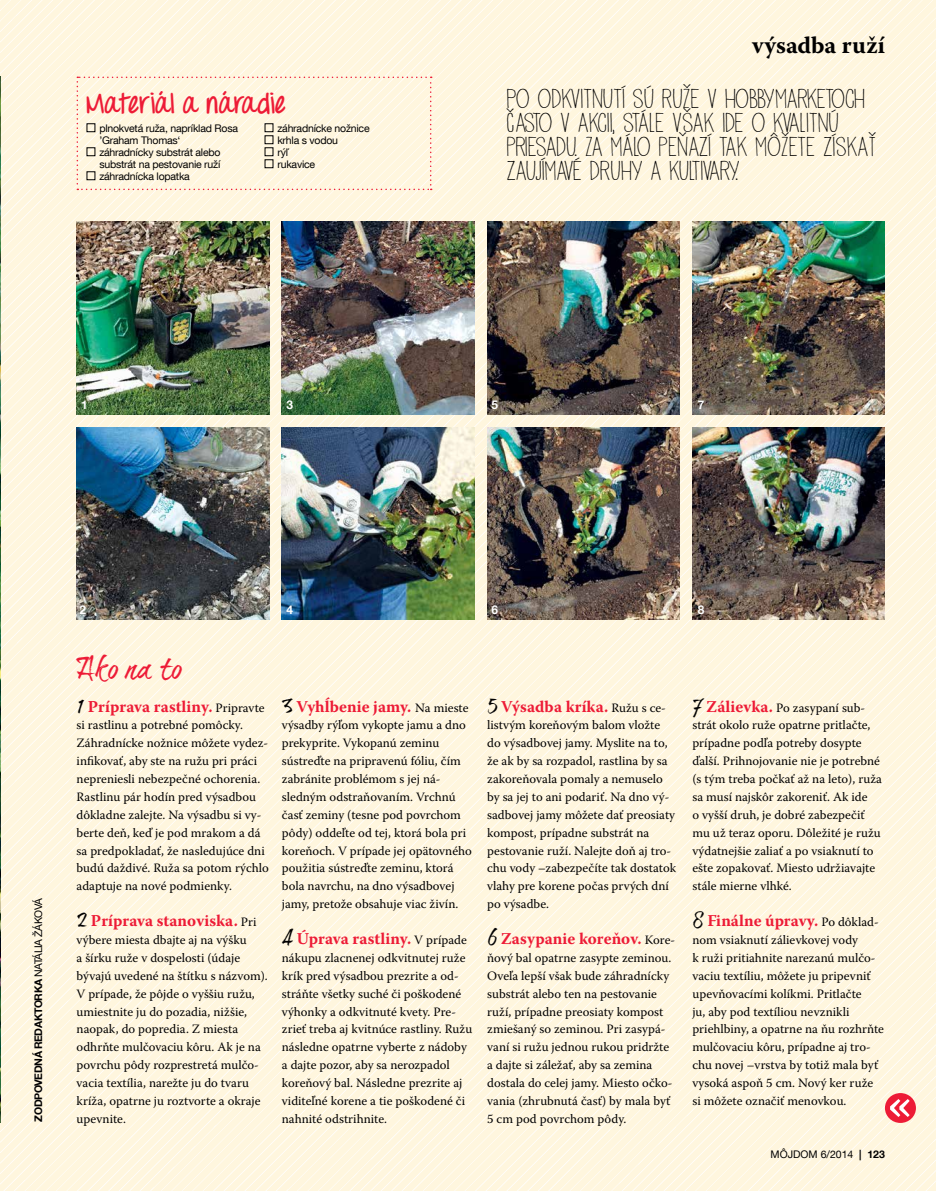
<style>
.page{position:relative;width:936px;height:1191px;background:#fff}
.page>*{position:absolute;margin:0;border:0;box-sizing:border-box;transform-origin:0 0}
.t1{font:30px "Brushtip Travis";letter-spacing:-.035em;color:#ed1b36}
.t2{font:700 27px "Throw My Hands Upinthe Air";color:#ed1b36}
.t3{font:24px/24px "DK Pisang";letter-spacing:-.03em;color:#000}
.t4{font:700 24px "Warnock Pro";color:#000}
.t5{font:700 16.5px "Warnock Pro";color:#ed1b36}
.t6{font:12.75px/17.9px "Warnock Pro";color:#000}
.t7{font:700 12px "Helvetica Neue LT Com";color:#fff}
.t8{font:10.5px/12px "Helvetica Neue LT Com";letter-spacing:-.02em;color:#000}
.t9{font:700 10.5px "Helvetica Neue LT Com";letter-spacing:-.04em;color:#000}
.t10{font:10.5px "Helvetica Neue LT Com";color:#000}
.s1{font-weight:400}
.s2{font-family:"Brushtip Travis";font-weight:400;font-size:22.5px;color:#000}
.s3{font-weight:400;font-size:12.75px;color:#000}
.s4{font-family:"Brushtip Travis";font-size:22.5px}
.s5{font-weight:700;font-size:16.5px;color:#ed1b36}
.s6{font-weight:700}
</style>
<div class="page">
<img style="left:0;top:0;width:935px;height:1191px">
<div style="left:884px;top:1093px;width:31px;height:30px;background:#ed1b36;border-radius:50%"></div>
<svg style="left:890px;top:1099px;width:19px;height:18px"></svg>
<svg style="left:77px;top:77px;width:354px;height:113px;background:#fdf3de"></svg>
<img style="left:0;top:77px;width:1px;height:1046px">
<img style="left:77px;top:222px;width:192px;height:192px">
<img style="left:77px;top:427px;width:192px;height:192px">
<img style="left:282px;top:222px;width:192px;height:192px">
<img style="left:282px;top:427px;width:192px;height:192px">
<img style="left:487px;top:427px;width:192px;height:192px">
<img style="left:692px;top:427px;width:192px;height:192px">
<img style="left:487px;top:222px;width:192px;height:192px">
<img style="left:692px;top:222px;width:192px;height:192px">
<h2 class="t2" style="left:87px;top:87px;width:201px">Materiál a náradie</h2>
<p class="t8" style="left:99px;top:122px;width:140px">plnokvetá ruža, napríklad Rosa ’Graham Thomas‘<br>záhradnícky substrát alebo substrát na pestovanie ruží záhradnícka lopatka</p>
<p class="t8" style="left:277px;top:122px;width:94px">záhradnícke nožnice krhla s vodou<br>rýľ<br>rukavice</p>
<h3 class="t4" style="left:752px;top:31px;width:134px">výsadba ruží</h3>
<h3 class="t3" style="left:506px;top:87px;width:371px">PO ODKVITNUTÍ SÚ RUŽE V HOBBYMARKETOCH ČASTO V AKCII, STÁLE VŠAK IDE O KVALITNÚ PRIESADU. ZA MÁLO PEŇAZÍ TAK MÔŽETE ZÍSKAŤ ZAUJÍMAVÉ DRUHY A KULTIVARY.</h3>
<p class="t7" style="left:81px;top:397px;width:8px">1</p>
<p class="t7" style="left:286px;top:397px;width:8px">3</p>
<p class="t7" style="left:491px;top:397px;width:8px">5</p>
<p class="t7" style="left:698px;top:397px;width:8px">7</p>
<p class="t9" style="left:32px;top:1121px;width:225px;rotate:-90deg">ZODPOVEDNÁ REDAKTORKA <span class="s1">NATÁLIA ŽÁKOVÁ</span></p>
<p class="t7" style="left:79px;top:602px;width:8px">2</p>
<p class="t7" style="left:286px;top:602px;width:8px">4</p>
<p class="t7" style="left:491px;top:602px;width:8px">6</p>
<p class="t7" style="left:698px;top:602px;width:8px">8</p>
<h1 class="t1" style="left:77px;top:650px;width:107px">Ako na to</h1>
<p class="t5" style="left:77px;top:696px;width:189px"><span class="s2">1</span> Príprava rastliny. <span class="s3">Pripravte</span></p>
<p class="t6" style="left:77px;top:716px;width:194px">si rastlinu a potrebné pomôcky.<br>Záhradnícke nožnice môžete vydez&shy;infikovať, aby ste na ružu pri práci nepreniesli nebezpečné ochorenia.<br>Rastlinu pár hodín pred výsadbou dôkladne zalejte. Na výsadbu si vy&shy;berte deň, keď je pod mrakom a dá sa predpokladať, že nasledujúce dni budú daždivé. Ruža sa potom rýchlo adaptuje na nové podmienky.</p>
<p class="t5" style="left:77px;top:911px;width:181px"><span class="s2">2</span> Príprava stanoviska. <span class="s3">Pri</span></p>
<p class="t6" style="left:77px;top:930px;width:193px">výbere miesta dbajte aj na výšku<br>a šírku ruže v dospelosti (údaje bývajú uvedené na štítku s názvom).<br>V prípade, že pôjde o vyššiu ružu, umiestnite ju do pozadia, nižšie, naopak, do popredia. Z miesta odhrňte mulčovaciu kôru. Ak je na povrchu pôdy rozprestretá mulčo&shy;vacia textília, narežte ju do tvaru kríža, opatrne ju roztvorte a okraje upevnite.</p>
<p class="t5" style="left:282px;top:696px;width:188px"><span class="s2">3</span> Vyhĺbenie jamy. <span class="s3">Na mieste</span></p>
<p class="t6" style="left:282px;top:716px;width:191px">výsadby rýľom vykopte jamu a dno prekyprite. Vykopanú zeminu sústreďte na pripravenú fóliu, čím zabránite problémom s jej ná&shy;sledným odstraňovaním. Vrchnú časť zeminy (tesne pod povrchom pôdy) oddeľte od tej, ktorá bola pri koreňoch. V prípade jej opätovného použitia sústreďte zeminu, ktorá bola navrchu, na dno výsadbovej jamy, pretože obsahuje viac živín.</p>
<p class="t5" style="left:282px;top:928px;width:186px"><span class="s2">4</span> Úprava rastliny. <span class="s3">V prípade</span></p>
<p class="t6" style="left:282px;top:948px;width:192px">nákupu zlacnenej odkvitnutej ruže krík pred výsadbou prezrite a od&shy;stráňte všetky suché či poškodené výhonky a odkvitnuté kvety. Pre&shy;zrieť treba aj kvitnúce rastliny. Ružu následne opatrne vyberte z nádoby a dajte pozor, aby sa nerozpadol koreňový bal. Následne prezrite aj viditeľné korene a tie poškodené či nahnité odstrihnite.</p>
<p class="t5" style="left:487px;top:696px;width:180px"><span class="s2">5</span> Výsadba kríka. <span class="s3">Ružu s ce-</span></p>
<p class="t6" style="left:487px;top:716px;width:190px">listvým koreňovým balom vložte do výsadbovej jamy. Myslite na to, že ak by sa rozpadol, rastlina by sa zakoreňovala pomaly a nemuselo by sa jej to ani podariť. Na dno vý&shy;sadbovej jamy môžete dať preosiaty kompost, prípadne substrát na pestovanie ruží. Nalejte doň aj tro&shy;chu vody –zabezpečíte tak dostatok vlahy pre korene počas prvých dní po výsadbe.</p>
<p class="t5" style="left:487px;top:928px;width:189px"><span class="s2">6</span> Zasypanie koreňov. <span class="s3">Kore-</span></p>
<p class="t6" style="left:487px;top:948px;width:187px">ňový bal opatrne zasypte zeminou.<br>Oveľa lepší však bude záhradnícky substrát alebo ten na pestovanie ruží, prípadne preosiaty kompost zmiešaný so zeminou. Pri zasypá&shy;vaní si ružu jednou rukou pridržte a dajte si záležať, aby sa zemina dostala do celej jamy. Miesto očko&shy;vania (zhrubnutá časť) by mala byť<br>5 cm pod povrchom pôdy.</p>
<p class="t6" style="left:692px;top:698px;width:191px"><span class="s4">7</span> <span class="s5">Zálievka.</span> Po zasypaní sub&shy;strát okolo ruže opatrne pritlačte, prípadne podľa potreby dosypte ďalší. Prihnojovanie nie je potrebné (s tým treba počkať až na leto), ruža sa musí najskôr zakoreniť. Ak ide<br>o vyšší druh, je dobré zabezpečiť mu už teraz oporu. Dôležité je ružu výdatnejšie zaliať a po vsiaknutí to ešte zopakovať. Miesto udržiavajte stále mierne vlhké.</p>
<p class="t5" style="left:692px;top:911px;width:188px"><span class="s2">8</span> Finálne úpravy. <span class="s3">Po dôklad-</span></p>
<p class="t6" style="left:692px;top:930px;width:193px">nom vsiaknutí zálievkovej vody<br>k ruži pritiahnite narezanú mulčo&shy;vaciu textíliu, môžete ju pripevniť upevňovacími kolíkmi. Pritlačte<br>ju, aby pod textíliou nevznikli priehlbiny, a opatrne na ňu rozhrňte mulčovaciu kôru, prípadne aj tro&shy;chu novej –vrstva by totiž mala byť vysoká aspoň 5 cm. Nový ker ruže si môžete označiť menovkou.</p>
<p class="t10" style="left:770px;top:1147px;width:116px">môjdom 6/2014 <span class="s6">| 123</span></p>
</div>
